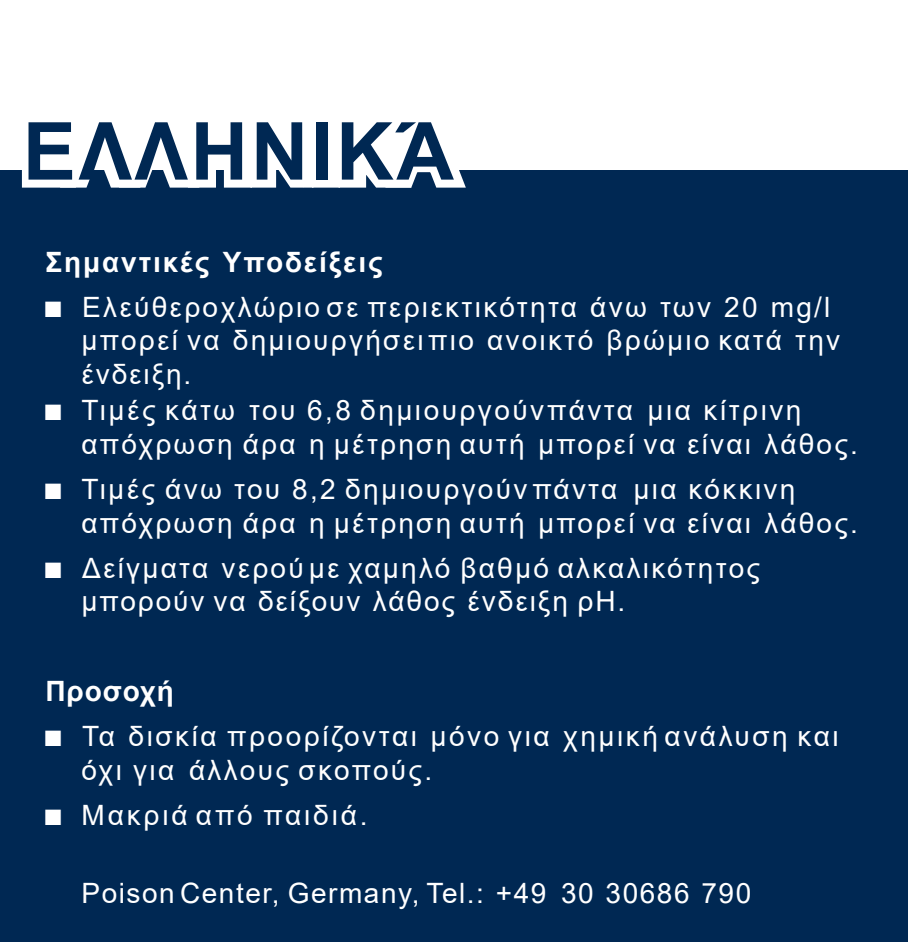
<style>
.page{position:relative;width:908px;height:942px;background:#fff}
.page>*{position:absolute;margin:0;border:0;box-sizing:border-box;transform-origin:0 0}
.t1{font:700 80px "Arial";letter-spacing:.03em;color:#002853}
.t2{font:28px/33.6px "Arial";letter-spacing:.08em;color:#fff}
.t3{font:28px "Arial";letter-spacing:.055em;color:#fff}
.t4{font:700 28px "Arial";letter-spacing:.065em;color:#fff}
.t5{font:28px "Arial";letter-spacing:.1em;color:#fff}
.t6{font:700 28px "Arial";letter-spacing:.03em;color:#fff}
.s1{font-family:"Consolas"}
</style>
<div class="page">
<div style="left:0;top:170px;width:907px;height:771px;background:#002853"></div>
<svg style="left:21px;top:170px;width:300px;height:18px"></svg>
<div style="left:312px;top:114px;width:28px;height:73px;border:16px solid #fff"></div>
<svg style="left:330px;top:114px;width:136px;height:74px"></svg>
<h1 class="t1" style="left:23px;top:121px;width:432px">ΕΛΛΗΝΙΚΆ</h1>
<p class="t4" style="left:45px;top:251px;width:338px">Σημαντικές Υποδείξεις</p>
<p class="t2" style="left:81px;top:292px;width:759px;text-indent:-36px"><span class="s1">■</span> Ελεύθεροχλώριο σε περιεκτικότητα άνω των 20 mg/l μπορεί να δημιουργήσειπιο ανοικτό βρώμιο κατά την ένδειξη.</p>
<p class="t2" style="left:81px;top:396px;width:777px;text-indent:-36px"><span class="s1">■</span> Τιμές κάτω του 6,8 δημιουργούνπάντα μια κίτρινη απόχρωση άρα η μέτρηση αυτή μπορεί να είναι λάθος.</p>
<p class="t2" style="left:81px;top:474px;width:777px;text-indent:-36px"><span class="s1">■</span> Τιμές άνω του 8,2 δημιουργούνπάντα μια κόκκινη απόχρωση άρα η μέτρηση αυτή μπορεί να είναι λάθος.</p>
<p class="t2" style="left:81px;top:553px;width:679px;text-indent:-36px"><span class="s1">■</span> Δείγματα νερούμε χαμηλό βαθμό αλκαλικότητος μπορούν να δείξουν λάθος ένδειξη ρΗ.</p>
<p class="t6" style="left:45px;top:680px;width:130px">Προσοχή</p>
<p class="t2" style="left:81px;top:721px;width:758px;text-indent:-36px"><span class="s1">■</span> Τα δισκία προορίζονται μόνο για χημική ανάλυση και όχι για άλλους σκοπούς.</p>
<p class="t5" style="left:45px;top:804px;width:323px"><span class="s1">■</span> Μακριά από παιδιά.</p>
<p class="t3" style="left:81px;top:882px;width:671px">Poison Center, Germany, Tel.: +49 30 30686 790</p>
</div>
